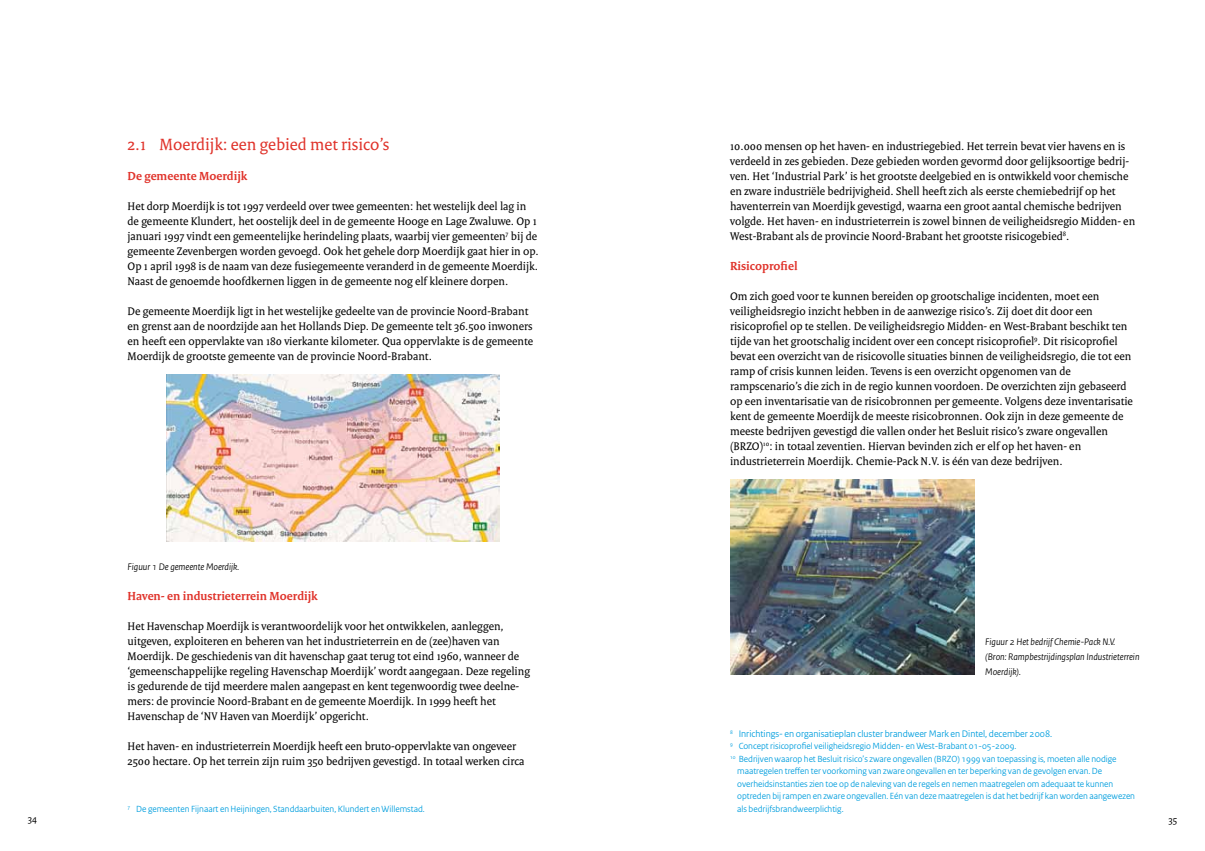
<style>
.page{position:relative;width:1205px;height:851px;background:#fff}
.page>*{position:absolute;margin:0;border:0;box-sizing:border-box;transform-origin:0 0}
.t1{font:17.5px "Rijksoverheid Serif";color:#e0332b}
.t2{font:700 12.5px "Rijksoverheid Serif";color:#e0332b}
.t3{font:11.88px/15px "Rijksoverheid Serif";color:#000}
.t4{font:italic 10px/15px "Rijksoverheid Sans";color:#000}
.t5{font:10px "Rijksoverheid Sans";color:#009ede}
.t6{font:10px "Rijksoverheid Serif";color:#000}
.t7{font:9.38px "Rijksoverheid Sans";color:#009ede}
</style>
<div class="page">
<img style="left:167px;top:375px;width:333px;height:167px">
<img style="left:730px;top:480px;width:244px;height:194px">
<h1 class="t1" style="left:128px;top:134px;width:263px">2.1 Moerdijk: een gebied met risico’s</h1>
<p class="t2" style="left:128px;top:168px;width:121px">De gemeente Moerdijk</p>
<p class="t3" style="left:128px;top:198px;width:413px">Het dorp Moerdijk is tot 1997 verdeeld over twee gemeenten: het westelijk deel lag in de gemeente Klundert, het oostelijk deel in de gemeente Hooge en Lage Zwaluwe. Op 1 januari 1997 vindt een gemeentelijke herindeling plaats, waarbij vier gemeenten<sup>7</sup> bij de gemeente Zevenbergen worden gevoegd. Ook het gehele dorp Moerdijk gaat hier in op.<br>Op 1 april 1998 is de naam van deze fusiegemeente veranderd in de gemeente Moerdijk.<br>Naast de genoemde hoofdkernen liggen in de gemeente nog elf kleinere dorpen.</p>
<p class="t3" style="left:128px;top:303px;width:407px">De gemeente Moerdijk ligt in het westelijke gedeelte van de provincie Noord-Brabant en grenst aan de noordzijde aan het Hollands Diep. De gemeente telt 36.500 inwoners en heeft een oppervlakte van 180 vierkante kilometer. Qua oppervlakte is de gemeente Moerdijk de grootste gemeente van de provincie Noord-Brabant.</p>
<p class="t4" style="left:128px;top:559px;width:113px">Figuur 1 De gemeente Moerdijk.</p>
<p class="t2" style="left:128px;top:588px;width:192px">Haven- en industrieterrein Moerdijk</p>
<p class="t3" style="left:128px;top:618px;width:404px">Het Havenschap Moerdijk is verantwoordelijk voor het ontwikkelen, aanleggen, uitgeven, exploiteren en beheren van het industrieterrein en de (zee)haven van Moerdijk. De geschiedenis van dit havenschap gaat terug tot eind 1960, wanneer de ‘gemeenschappelijke regeling Havenschap Moerdijk’ wordt aangegaan. Deze regeling is gedurende de tijd meerdere malen aangepast en kent tegenwoordig twee deelne&shy;mers: de provincie Noord-Brabant en de gemeente Moerdijk. In 1999 heeft het Havenschap de ‘NV Haven van Moerdijk’ opgericht.</p>
<p class="t3" style="left:128px;top:738px;width:398px">Het haven- en industrieterrein Moerdijk heeft een bruto-oppervlakte van ongeveer<br>2500 hectare. Op het terrein zijn ruim 350 bedrijven gevestigd. In totaal werken circa</p>
<p class="t7" style="left:128px;top:803px;width:299px"><sup>7</sup> De gemeenten Fijnaart en Heijningen, Standdaarbuiten, Klundert en Willemstad.</p>
<p class="t3" style="left:730px;top:138px;width:407px">10.000 mensen op het haven- en industriegebied. Het terrein bevat vier havens en is verdeeld in zes gebieden. Deze gebieden worden gevormd door gelijksoortige bedrij&shy;ven. Het ‘Industrial Park’ is het grootste deelgebied en is ontwikkeld voor chemische en zware industriële bedrijvigheid. Shell heeft zich als eerste chemiebedrijf op het haventerrein van Moerdijk gevestigd, waarna een groot aantal chemische bedrijven volgde. Het haven- en industrieterrein is zowel binnen de veiligheidsregio Midden- en West-Brabant als de provincie Noord-Brabant het grootste risicogebied<sup>8</sup>.</p>
<p class="t2" style="left:730px;top:258px;width:69px">Risicoprofiel</p>
<p class="t3" style="left:730px;top:288px;width:404px">Om zich goed voor te kunnen bereiden op grootschalige incidenten, moet een veiligheidsregio inzicht hebben in de aanwezige risico’s. Zij doet dit door een risicoprofiel op te stellen. De veiligheidsregio Midden- en West-Brabant beschikt ten tijde van het grootschalig incident over een concept risicoprofiel<sup>9</sup>. Dit risicoprofiel bevat een overzicht van de risicovolle situaties binnen de veiligheidsregio, die tot een ramp of crisis kunnen leiden. Tevens is een overzicht opgenomen van de rampscenario’s die zich in de regio kunnen voordoen. De overzichten zijn gebaseerd op een inventarisatie van de risicobronnen per gemeente. Volgens deze inventarisatie kent de gemeente Moerdijk de meeste risicobronnen. Ook zijn in deze gemeente de meeste bedrijven gevestigd die vallen onder het Besluit risico’s zware ongevallen (BRZO)<sup>10</sup>: in totaal zeventien. Hiervan bevinden zich er elf op het haven- en industrieterrein Moerdijk. Chemie-Pack N.V. is één van deze bedrijven.</p>
<p class="t4" style="left:985px;top:634px;width:156px">Figuur 2 Het bedrijf Chemie-Pack N.V.<br>(Bron: Rampbestrijdingsplan Industrieterrein<br>Moerdijk).</p>
<p class="t5" style="left:730px;top:727px;width:324px"><sup>8</sup> Inrichtings- en organisatieplan cluster brandweer Mark en Dintel, december 2008.</p>
<p class="t7" style="left:730px;top:740px;width:288px"><sup>9</sup> Concept risicoprofiel veiligheidsregio Midden- en West-Brabant 01-05-2009.</p>
<p class="t7" style="left:730px;top:753px;width:388px"><sup>10</sup> Bedrijven waarop het Besluit risico’s zware ongevallen (BRZO) 1999 van toepassing is, moeten alle nodige</p>
<p class="t7" style="left:737px;top:765px;width:366px">maatregelen treffen ter voorkoming van zware ongevallen en ter beperking van de gevolgen ervan. De</p>
<p class="t7" style="left:737px;top:778px;width:378px">overheidsinstanties zien toe op de naleving van de regels en nemen maatregelen om adequaat te kunnen</p>
<p class="t7" style="left:737px;top:790px;width:399px">optreden bij rampen en zware ongevallen. Eén van deze maatregelen is dat het bedrijf kan worden aangewezen</p>
<p class="t7" style="left:737px;top:803px;width:108px">als bedrijfsbrandweerplichtig.</p>
<p class="t6" style="left:28px;top:813px;width:11px">34</p>
<p class="t6" style="left:1168px;top:813px;width:10px">35</p>
</div>
